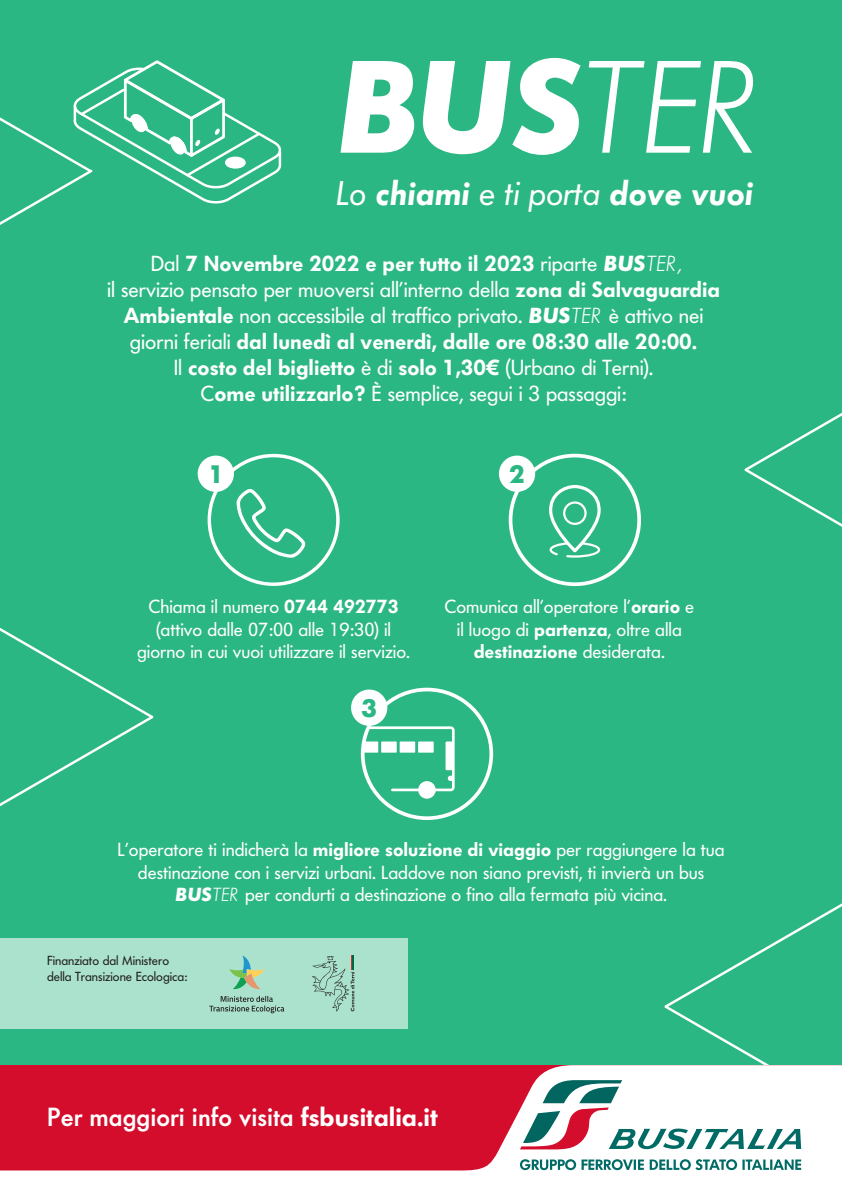
<style>
.page{position:relative;width:842px;height:1191px;background:#2bb783}
.page>*{position:absolute;margin:0;border:0;box-sizing:border-box;transform-origin:0 0}
.t1{font:italic 700 129.8px "Futura Serie BQ";color:#fff}
.t2{font:italic 600 33.8px "Futura Serie BQ";color:#fff}
.t3{font:500 26.9px "Futura Serie BQ";color:#fff}
.t4{font:500 26px "Futura Serie BQ";color:#fff}
.t5{font:700 25px "Futura Serie BQ";color:#2bb783}
.t6{font:21.6px/25.9px "Futura Serie BQ";color:#fff;text-align:center}
.t7{font:18.8px/22.5px "Futura Serie BQ";color:#fff;text-align:center}
.t8{font:13px/15.6px "Futura Serie BQ";color:#231f20}
.s1{font-weight:300}
.s2{font-weight:400}
.s3{font-weight:600}
.s4{font-weight:700;font-style:italic}
.s5{font-weight:300;font-style:italic}
</style>
<div class="page">
<svg style="left:0;top:60px;width:282px;height:165px"></svg>
<svg style="left:0;top:627px;width:157px;height:402px"></svg>
<svg style="left:664px;top:903px;width:178px;height:162px"></svg>
<svg style="left:744px;top:412px;width:98px;height:115px"></svg>
<svg style="left:0;top:1065px;width:842px;height:126px;background:#e26175"></svg>
<svg style="left:520px;top:1159px;width:281px;height:11px;background:#88bab7"></svg>
<svg style="left:520px;top:1080px;width:281px;height:69px;background:#cfd5d6"></svg>
<div style="left:198px;top:455px;width:36px;height:37px;background:#fff;border-radius:50%"></div>
<div style="left:208px;top:454px;width:132px;height:132px;border:3px solid #fff;border-radius:50%"></div>
<svg style="left:237px;top:489px;width:69px;height:68px"></svg>
<div style="left:509px;top:454px;width:132px;height:132px;border:4px solid #fff;border-radius:50%"></div>
<svg style="left:549px;top:485px;width:52px;height:73px"></svg>
<div style="left:499px;top:455px;width:36px;height:37px;background:#fff;border-radius:50%"></div>
<div style="left:361px;top:687px;width:132px;height:133px;border:4px solid #fff;border-radius:50%"></div>
<div style="left:363px;top:741px;width:15px;height:11px;background:#fff"></div>
<svg style="left:368px;top:726px;width:87px;height:72px"></svg>
<div style="left:351px;top:689px;width:36px;height:37px;background:#fff;border-radius:50%"></div>
<div style="left:0;top:937px;width:407px;height:91px;background:#aae2cd"></div>
<svg style="left:229px;top:955px;width:35px;height:34px"></svg>
<svg style="left:209px;top:996px;width:75px;height:17px"></svg>
<svg style="left:312px;top:955px;width:42px;height:56px"></svg>
<h1 class="t1" style="left:336px;top:27px;width:418px">BUS<span class="s1">TER</span></h1>
<h2 class="t2" style="left:336px;top:173px;width:419px"><span class="s2">Lo</span> chiami <span class="s2">e ti porta</span> dove vuoi</h2>
<p class="t6" style="left:107px;top:251px;width:614px">Dal <span class="s3">7 Novembre 2022 e per tutto il 2023</span> riparte <span class="s4">BUS</span><span class="s5">TER ,<br></span>il servizio pensato per muoversi all’interno della <span class="s3">zona di Salvaguardia Ambientale</span> non accessibile al traffico privato. <span class="s4">BUS</span><span class="s5">TER</span> è attivo nei giorni feriali <span class="s3">dal lunedì al venerdì, dalle ore 08:30 alle 20:00.<br></span>Il <span class="s3">costo del biglietto</span> è di <span class="s3">solo 1,30€</span> (Urbano di Terni).<br>C<span class="s3">ome utilizzarlo?</span> È semplice, segui i 3 passaggi:</p>
<h3 class="t5" style="left:207px;top:459px;width:18px">1</h3>
<h3 class="t5" style="left:509px;top:459px;width:18px">2</h3>
<p class="t7" style="left:137px;top:595px;width:274px">Chiama il numero <span class="s3">0744 492773 </span>(attivo dalle 07:00 alle 19:30) il giorno in cui vuoi utilizzare il servizio.</p>
<p class="t7" style="left:444px;top:595px;width:251px">Comunica all’operatore l’<span class="s3">orario</span> e il luogo di <span class="s3">partenza</span>, oltre alla <span class="s3">destinazione</span> desiderata.</p>
<h3 class="t5" style="left:361px;top:693px;width:18px">3</h3>
<p class="t7" style="left:118px;top:838px;width:609px">L’operatore ti indicherà la <span class="s3">migliore soluzione di viaggio</span> per raggiungere la tua destinazione con i servizi urbani. Laddove non siano previsti, ti invierà un bus<br><span class="s4">BUS</span><span class="s5">TER</span> per condurti a destinazione o fino alla fermata più vicina.</p>
<p class="t8" style="left:47px;top:953px;width:142px">Finanziato dal Ministero della Transizione Ecologica:</p>
<h3 class="t3" style="left:40px;top:1098px;width:212px">#RiparTIAMOItalia</h3>
<h3 class="t4" style="left:47px;top:1101px;width:392px">Per maggiori info visita <span class="s3">fsbusitalia.it</span></h3>
</div>
